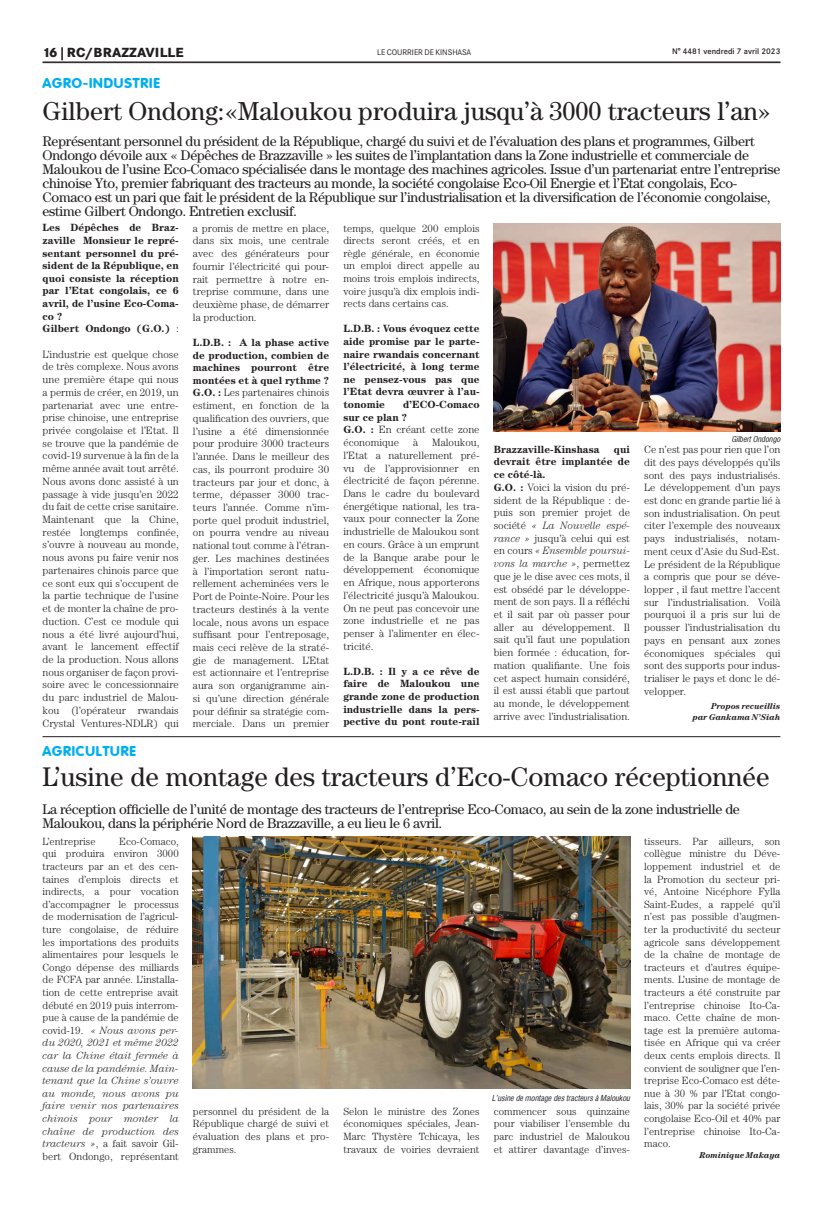
<style>
.page{position:relative;width:823px;height:1205px;background:#fff}
.page>*{position:absolute;margin:0;border:0;box-sizing:border-box;transform-origin:0 0}
.t1{font:27px "Century";color:#231f20}
.t2{font:26px "Century";color:#231f20}
.t3{font:14px/14px "Century";letter-spacing:-.02em;color:#231f20}
.t4{font:800 14px "Corporate Rounded";letter-spacing:.06em;color:#00aeef}
.t5{font:800 13px "Corporate SBQ";letter-spacing:.01em;color:#231f20}
.t6{font:300 10.6px/12.7px "Century";color:#231f20;text-align:justify}
.t7{font:300 10.5px/12.6px "Century";color:#231f20;text-align:justify}
.t8{font:700 10.5px/12.6px "Century";color:#231f20;text-align:justify}
.t9{font:italic 700 8.5px/11px "Century";color:#231f20;text-align:right}
.t10{font:italic 8px "Corporate Condensed";color:#231f20}
.t11{font:500 8px "Corporate SBQ";color:#231f20}
.t12{font:8px "Corporate SBQ";letter-spacing:-.01em;color:#231f20}
.s1{font-weight:300}
.s2{font-weight:700;font-size:10.5px}
.s3{font-style:italic}
</style>
<div class="page">
<hr style="left:43px;top:62px;width:737px;height:1px;background:#231f20">
<hr style="left:43px;top:736px;width:737px;height:1px;background:#231f20">
<img style="left:193px;top:836px;width:436px;height:252px">
<img style="left:493px;top:223px;width:287px;height:209px">
<p class="t5" style="left:43px;top:44px;width:142px">16 | RC/BRAZZAVILLE</p>
<p class="t12" style="left:377px;top:47px;width:96px">LE COURRIER DE KINSHASA</p>
<p class="t11" style="left:671px;top:46px;width:110px">N° 4481 vendredi 7 avril 2023</p>
<h3 class="t4" style="left:43px;top:75px;width:119px">AGRO-INDUSTRIE</h3>
<h2 class="t2" style="left:43px;top:95px;width:729px">Gilbert Ondong:«Maloukou produira jusqu’à 3000 tracteurs l’an»</h2>
<p class="t3" style="left:43px;top:134px;width:739px">Représentant personnel du président de la République, chargé du suivi et de l’évaluation des plans et programmes, Gilbert Ondongo dévoile aux « Dépêches de Brazzaville » les suites de l’implantation dans la Zone industrielle et commerciale de Maloukou de l’usine Eco-Comaco spécialisée dans le montage des machines agricoles. Issue d’un partenariat entre l’entreprise chinoise Yto, premier fabriquant des tracteurs au monde, la société congolaise Eco-Oil Energie et l’Etat congolais, Eco-Comaco est un pari que fait le président de la République sur l’industrialisation et la diversification de l’économie congolaise, estime Gilbert Ondongo. Entretien exclusif.</p>
<p class="t8" style="left:43px;top:221px;width:138px;text-align:left">Les Dépêches de Braz&shy;zaville Monsieur le repré&shy;sentant personnel du pré&shy;sident de la République, en quoi consiste la réception par l’Etat congolais, ce 6 avril, de l’usine Eco-Coma&shy;co ?<br>Gilbert Ondongo (G.O.) <span class="s1">:</span></p>
<p class="t6" style="left:43px;top:347px;width:138px">L’industrie est quelque chose de très complexe. Nous avons une première étape qui nous a permis de créer, en 2019, un partenariat avec une entre&shy;prise chinoise, une entreprise privée congolaise et l’Etat. Il se trouve que la pandémie de covid-19 survenue à la fin de la même année avait tout arrêté.<br>Nous avons donc assisté à un passage à vide jusqu’en 2022 du fait de cette crise sanitaire.<br>Maintenant que la Chine, restée longtemps confinée, s’ouvre à nouveau au monde, nous avons pu faire venir nos partenaires chinois parce que ce sont eux qui s’occupent de la partie technique de l’usine et de monter la chaîne de pro&shy;duction. C’est ce module qui nous a été livré aujourd’hui, avant le lancement effectif de la production. Nous allons nous organiser de façon provi&shy;soire avec le concessionnaire du parc industriel de Malou&shy;kou (l’opérateur rwandais Crystal Ventures-NDLR) qui</p>
<p class="t6" style="left:193px;top:222px;width:138px">a promis de mettre en place, dans six mois, une centrale avec des générateurs pour fournir l’électricité qui pour&shy;rait permettre à notre en&shy;treprise commune, dans une deuxième phase, de démarrer la production.</p>
<p class="t8" style="left:193px;top:336px;width:138px">L.D.B. : A la phase active de production, combien de machines pourront être montées et à quel rythme ?</p>
<p class="t6" style="left:193px;top:386px;width:138px"><span class="s2">G.O. :</span> Les partenaires chinois estiment, en fonction de la qualification des ouvriers, que l’usine a été dimensionnée pour produire 3000 tracteurs l’année. Dans le meilleur des cas, ils pourront produire 30 tracteurs par jour et donc, à terme, dépasser 3000 trac&shy;teurs l’année. Comme n’im&shy;porte quel produit industriel, on pourra vendre au niveau national tout comme à l’étran&shy;ger. Les machines destinées à l’importation seront natu&shy;rellement acheminées vers le Port de Pointe-Noire. Pour les tracteurs destinés à la vente locale, nous avons un espace suffisant pour l’entreposage, mais ceci relève de la straté&shy;gie de management. L’Etat est actionnaire et l’entreprise aura son organigramme ain&shy;si qu’une direction générale pour définir sa stratégie com&shy;merciale. Dans un premier</p>
<p class="t7" style="left:343px;top:222px;width:138px">temps, quelque 200 emplois directs seront créés, et en règle générale, en économie un emploi direct appelle au moins trois emplois indirects, voire jusqu’à dix emplois indi&shy;rects dans certains cas.</p>
<p class="t8" style="left:343px;top:322px;width:138px">L.D.B. : Vous évoquez cette aide promise par le parte&shy;naire rwandais concernant l’électricité, à long terme ne pensez-vous pas que l’Etat devra œuvrer à l’au&shy;tonomie</p>
<p class="t8" style="left:343px;top:398px;width:138px;text-indent:60px">d’ECO-Comaco sur ce plan ?</p>
<p class="t6" style="left:343px;top:423px;width:138px"><span class="s2">G.O. :</span> En créant cette zone économique</p>
<p class="t6" style="left:343px;top:436px;width:138px;text-indent:89px">Maloukou, l’Etat a naturellement pré&shy;vu de l’approvisionner en électricité de façon pérenne.<br>Dans le cadre du boulevard énergétique national, les tra&shy;vaux pour connecter la Zone industrielle de Maloukou sont en cours. Grâce à un emprunt de la Banque arabe pour le développement économique en Afrique, nous apporterons l’électricité jusqu’à Maloukou.<br>On ne peut pas concevoir une zone industrielle et ne pas penser à l’alimenter en élec&shy;tricité.</p>
<p class="t8" style="left:343px;top:665px;width:138px">L.D.B. : Il y a ce rêve de faire de Maloukou une grande zone de production industrielle dans la pers&shy;pective du pont route-rail</p>
<p class="t6" style="left:413px;top:436px;width:7px">à</p>
<p class="t8" style="left:493px;top:443px;width:138px;text-indent:120px">qui devrait être implantée de ce côté-là.</p>
<p class="t6" style="left:493px;top:481px;width:138px"><span class="s2">G.O. :</span> Voici la vision du pré&shy;sident de la République : de&shy;puis son premier projet de société <span class="s3">« La Nouvelle espé&shy;rance »</span> jusqu’à celui qui est en cours <span class="s3">« Ensemble poursui&shy;vons la marche »</span>, permettez que je le dise avec ces mots, il est obsédé par le développe&shy;ment de son pays. Il a réfléchi et il sait par où passer pour aller au développement. Il sait qu’il faut une population bien formée : éducation, for&shy;mation qualifiante. Une fois cet aspect humain considéré, il est aussi établi que partout au monde, le développement arrive avec l’industrialisation.</p>
<p class="t8" style="left:493px;top:443px;width:107px">Brazzaville-Kinshasa</p>
<p class="t10" style="left:730px;top:434px;width:51px">Gilbert Ondongo</p>
<p class="t6" style="left:643px;top:443px;width:138px">Ce n’est pas pour rien que l’on dit des pays développés qu’ils sont des pays industrialisés.<br>Le développement d’un pays est donc en grande partie lié à son industrialisation. On peut citer l’exemple des nouveaux pays industrialisés, notam&shy;ment ceux d’Asie du Sud-Est.<br>Le président de la République a compris que pour se déve&shy;lopper , il faut mettre l’accent sur l’industrialisation. Voilà pourquoi il a pris sur lui de pousser l’industrialisation du pays en pensant aux zones économiques spéciales qui sont des supports pour indus&shy;trialiser le pays et donc le dé&shy;velopper.</p>
<p class="t9" style="left:692px;top:700px;width:89px">Propos recueillis<br>par Gankama N’Siah</p>
<h3 class="t4" style="left:43px;top:743px;width:95px">AGRICULTURE</h3>
<h1 class="t1" style="left:43px;top:761px;width:728px">L’usine de montage des tracteurs d’Eco-Comaco réceptionnée</h1>
<h3 class="t3" style="left:43px;top:802px;width:698px">La réception officielle de l’unité de montage des tracteurs de l’entreprise Eco-Comaco, au sein de la zone industrielle de<br>Maloukou, dans la périphérie Nord de Brazzaville, a eu lieu le 6 avril.</h3>
<p class="t7" style="left:43px;top:835px;width:138px;text-indent:77px">Eco-Comaco, qui produira environ 3000 tracteurs par an et des cen&shy;taines d’emplois directs et indirects, a pour vocation d’accompagner le processus de modernisation de l’agricul&shy;ture congolaise, de réduire les importations des produits alimentaires pour lesquels le Congo dépense des milliards de FCFA par année. L’installa&shy;tion de cette entreprise avait débuté en 2019 puis interrom&shy;pue à cause de la pandémie de covid-19. <span class="s3">« Nous avons per&shy;du 2020, 2021 et même 2022 car la Chine était fermée à cause de la pandémie. Main&shy;tenant que la Chine s’ouvre au monde, nous avons pu faire venir nos partenaires chinois pour monter la chaîne de production des tracteurs »</span>, a fait savoir Gil&shy;bert Ondongo, représentant</p>
<p class="t7" style="left:43px;top:835px;width:54px">L’entreprise</p>
<p class="t10" style="left:491px;top:1093px;width:140px">L’usine de montage des tracteurs à Maloukou</p>
<p class="t7" style="left:193px;top:1105px;width:138px">personnel du président de la République chargé de suivi et évaluation des plans et pro&shy;grammes.</p>
<p class="t7" style="left:343px;top:1105px;width:138px">Selon le ministre des Zones économiques spéciales, Jean-Marc Thystère Tchicaya, les travaux de voiries devraient</p>
<p class="t7" style="left:493px;top:1105px;width:138px">commencer sous quinzaine pour viabiliser l’ensemble du parc industriel de Maloukou et attirer davantage d’inves-</p>
<p class="t7" style="left:643px;top:835px;width:138px">tisseurs. Par ailleurs, son collègue ministre du Déve&shy;loppement industriel et de la Promotion du secteur pri&shy;vé, Antoine Nicéphore Fylla Saint-Eudes, a rappelé qu’il n’est pas possible d’augmen&shy;ter la productivité du secteur agricole sans développement de la chaîne de montage de tracteurs et d’autres équipe&shy;ments. L’usine de montage de tracteurs a été construite par l’entreprise chinoise Ito-Ca&shy;maco. Cette chaîne de mon&shy;tage est la première automa&shy;tisée en Afrique qui va créer deux cents emplois directs. Il convient de souligner que l’en&shy;treprise Eco-Comaco est déte&shy;nue à 30 % par l’Etat congo&shy;lais, 30% par la société privée congolaise Eco-Oil et 40% par l’entreprise chinoise Ito-Ca&shy;maco.</p>
<p class="t9" style="left:699px;top:1149px;width:82px">Rominique Makaya</p>
</div>
